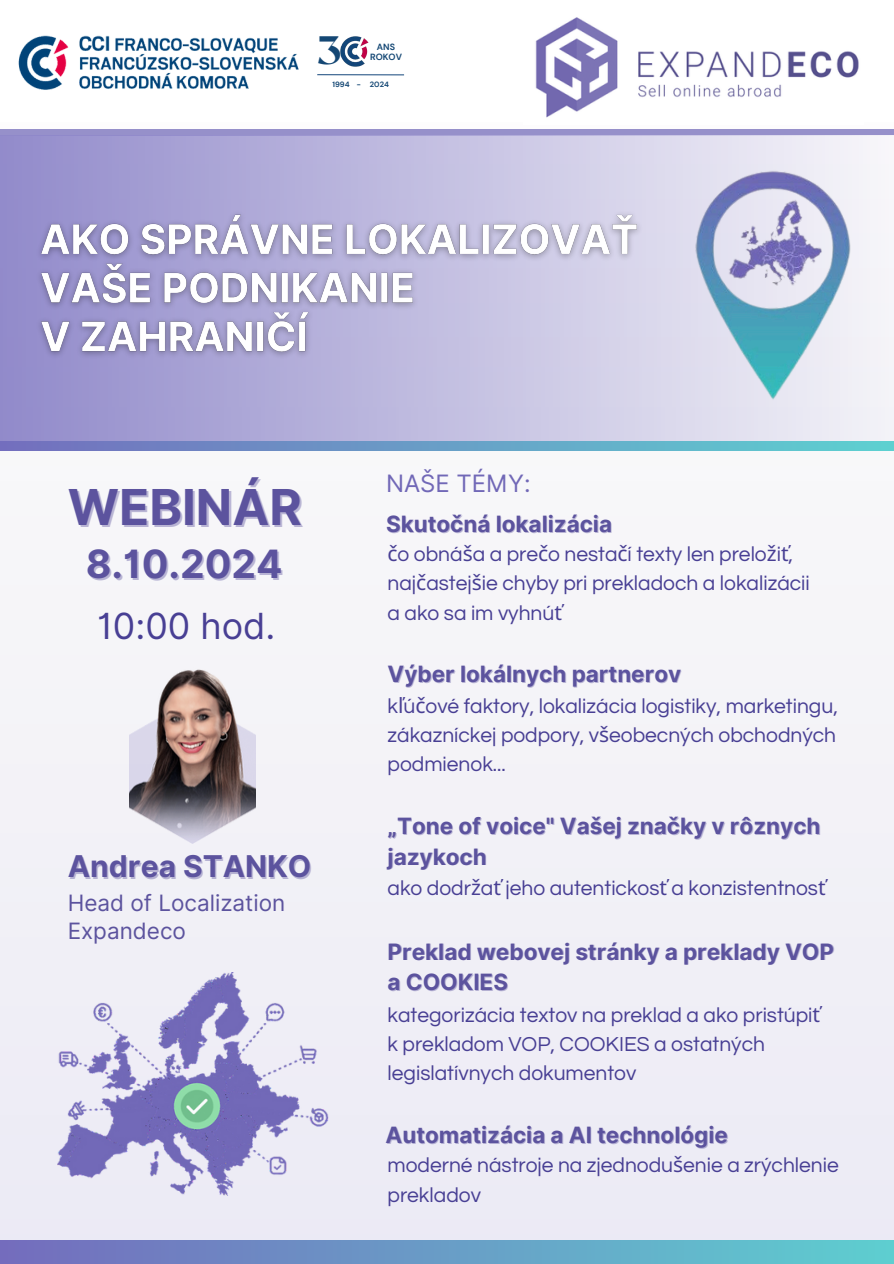
<style>
.page{position:relative;width:894px;height:1264px;background:#fff}
.page>*{position:absolute;margin:0;border:0;box-sizing:border-box;transform-origin:0 0}
.t1{font:700 49.5px "Inter";color:#5c539e}
.t2{font:700 39.45px "Black Mango";color:#144774}
.t3{font:700 39px "Inter";color:#5c539e}
.t4{font:36px "Inter";color:#483f94}
.t5{font:700 30px "Inter";color:#5c539e}
.t6{font:24px "Inter";color:#7168b7}
.t7{font:700 22.5px "Inter";color:#5c539e}
.t8{font:22.5px/28.2px "Inter";color:#5c539e}
.t9{font:21px/29.2px "Questrial";color:#483f94}
.t10{font:700 9px/10.6px "DM Sans";color:#144774;text-align:center}
.t11{font:700 7.65px "DM Sans";color:#144774}
.s1{font-family:"Noto Sans"}
</style>
<div class="page">
<div style="left:0;top:0;width:893px;height:1263px;background:#f3f2f7"></div>
<svg style="left:0;top:135px;width:631px;height:306px;background:#b3aed9"></svg>
<img style="left:631px;top:122px;width:262px;height:329px">
<img style="left:57px;top:972px;width:271px;height:223px">
<div style="left:0;top:0;width:893px;height:122px;background:#fff"></div>
<img style="left:340px;top:36px;width:29px;height:31px">
<hr style="left:317px;top:74px;width:87px;height:1px;background:#13467b">
<img style="left:18px;top:35px;width:280px;height:55px">
<svg style="left:0;top:441px;width:893px;height:9px;background:#689fc6"></svg>
<div style="left:0;top:1240px;width:893px;height:23px;background:linear-gradient(to right,#746cbd,#5eced0)"></div>
<img style="left:130px;top:669px;width:126px;height:174px">
<div style="left:0;top:129px;width:893px;height:6px;background:#9690ca"></div>
<img style="left:523px;top:17px;width:340px;height:107px">
<img style="left:31px;top:206px;width:616px;height:158px">
<h2 class="t2" style="left:317px;top:21px;width:26px">3</h2>
<p class="t10" style="left:370px;top:41px;width:33px">ANS<br>ROKOV</p>
<p class="t11" style="left:332px;top:80px;width:58px">1994 - 2024</p>
<p class="t1" style="left:68px;top:477px;width:235px">WEBINÁR</p>
<p class="t3" style="left:86px;top:541px;width:198px">8.10.2024</p>
<h3 class="t4" style="left:97px;top:604px;width:180px">10:00 hod.</h3>
<p class="t5" style="left:68px;top:848px;width:245px">Andrea STANKO</p>
<p class="t8" style="left:68px;top:888px;width:219px">Head of Localization<br>Expandeco</p>
<p class="t6" style="left:386px;top:469px;width:146px">NAŠE TÉMY:</p>
<p class="t7" style="left:386px;top:510px;width:227px">Skutočná lokalizácia</p>
<h5 class="t9" style="left:387px;top:540px;width:423px"><span class="s1">č</span>o obná<span class="s1">š</span>a a pre<span class="s1">č</span>o nesta<span class="s1">č</span>í texty len prelo<span class="s1">ž</span>i<span class="s1">ť</span>, naj<span class="s1">č</span>astej<span class="s1">š</span>ie chyby pri prekladoch a lokalizácii</h5>
<p class="t9" style="left:387px;top:598px;width:176px">a ako sa im vyhnú<span class="s1">ť</span></p>
<h1 class="t7" style="left:387px;top:660px;width:295px">Výber lokálnych partnerov</h1>
<p class="t9" style="left:387px;top:691px;width:452px;text-align:justify">k<span class="s1">ľ</span>ú<span class="s1">č</span>ové faktory, lokalizácia logistiky, marketingu, zákazníckej podpory, v<span class="s1">š</span>eobecných obchodných podmienok...</p>
<h3 class="t7" style="left:387px;top:812px;width:434px">„Tone of voice" Vašej značky v rôznych</h3>
<h4 class="t7" style="left:387px;top:843px;width:101px">jazykoch</h4>
<p class="t9" style="left:387px;top:874px;width:439px">ako dodr<span class="s1">ž</span>a<span class="s1">ť</span> jeho autentickos<span class="s1">ť</span> a konzistentnos<span class="s1">ť</span></p>
<p class="t7" style="left:387px;top:937px;width:448px">Preklad webovej stránky a preklady VOP</p>
<p class="t7" style="left:387px;top:968px;width:122px">a COOKIES</p>
<p class="t9" style="left:387px;top:1000px;width:434px">kategorizácia textov na preklad a ako pristúpi<span class="s1">ť</span></p>
<p class="t9" style="left:387px;top:1030px;width:379px">k prekladom VOP, COOKIES a ostatných legislatívnych dokumentov</p>
<p class="t7" style="left:385px;top:1121px;width:344px">Automatizácia a AI technológie</p>
<p class="t9" style="left:387px;top:1151px;width:452px">moderné nástroje na zjednodu<span class="s1">š</span>enie a zrýchlenie prekladov</p>
</div>
